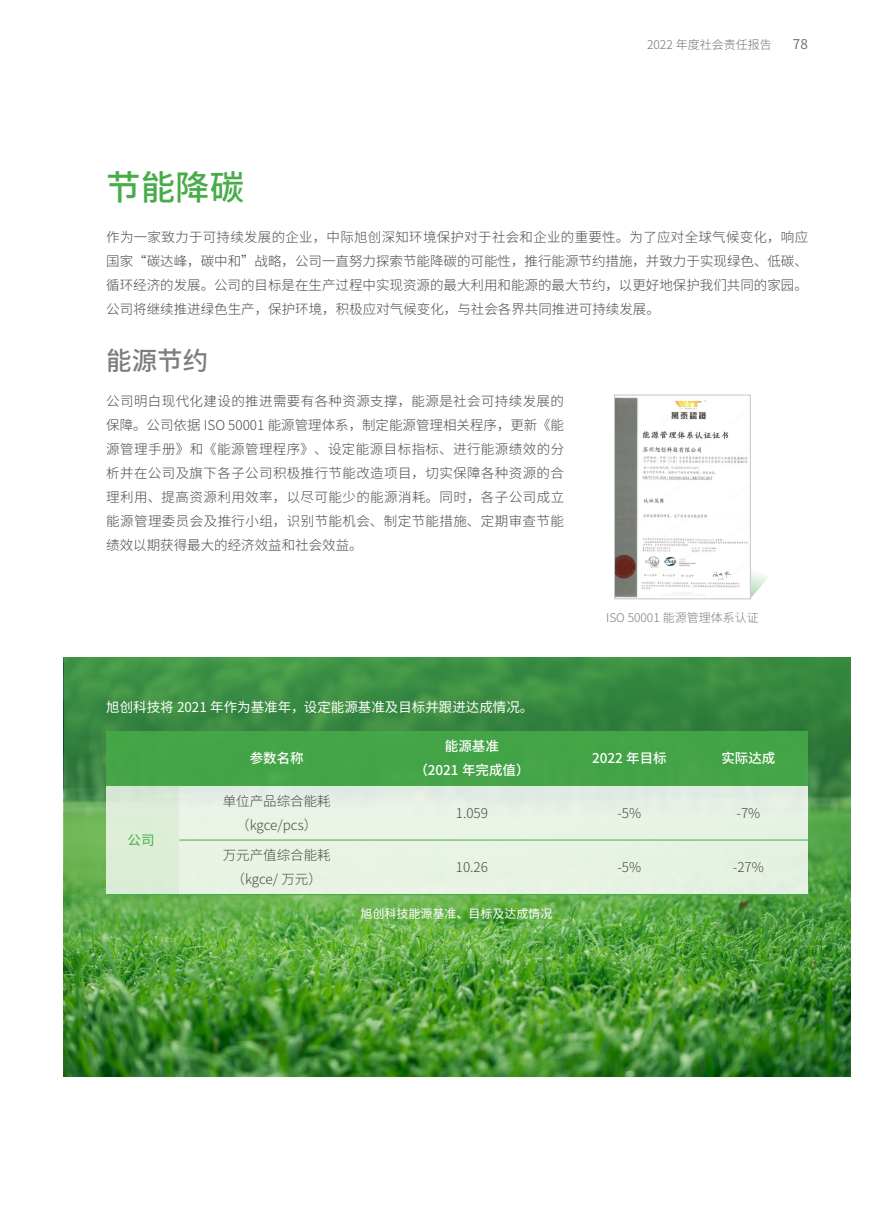
<style>
.page{position:relative;width:893px;height:1212px;background:#fff}
.page>*{position:absolute;margin:0;border:0;box-sizing:border-box;transform-origin:0 0}
.t1{font:500 34.5px "Source Han Sans CN";color:#47ac49}
.t2{font:500 25.5px "Source Han Sans CN";color:#7d7d7d}
.t3{font:300 13.5px/24px "Source Han Sans CN";color:#4c4948;text-align:justify}
.t4{font:13.5px "Source Han Sans CN";color:#fff}
.t5{font:500 13.5px/24px "Source Han Sans CN";color:#fff;text-align:center}
.t6{font:13.5px "Source Han Sans CN";color:#727171}
.t7{font:13.5px "Source Han Sans CN";color:#47ac49}
.t8{font:300 12px "Source Han Sans CN";color:#7d7d7d}
.t9{font:12px "Source Han Sans CN";color:#fff}
.t10{font:300 12px "Source Han Sans CN";color:#727171}
</style>
<div class="page">
<img style="left:64px;top:980px;width:786px;height:97px">
<svg style="left:64px;top:657px;width:786px;height:323px;background:#4c9a42"></svg>
<svg style="left:751px;top:571px;width:17px;height:27px"></svg>
<img style="left:616px;top:397px;width:132px;height:200px">
<div style="left:614px;top:395px;width:137px;height:204px;border:1px solid #c4c5c5"></div>
<div style="left:106px;top:731px;width:702px;height:55px;background:#43a447"></div>
<div style="left:106px;top:786px;width:73px;height:109px;background:#ddedd6"></div>
<div style="left:179px;top:786px;width:629px;height:109px;background:#e8f3e4"></div>
<hr style="left:106px;top:785px;width:73px;height:1px;background:#47ac49">
<hr style="left:179px;top:785px;width:195px;height:1px;background:#47ac49">
<hr style="left:374px;top:785px;width:196px;height:1px;background:#47ac49">
<hr style="left:570px;top:785px;width:119px;height:1px;background:#47ac49">
<hr style="left:689px;top:785px;width:119px;height:1px;background:#47ac49">
<hr style="left:179px;top:840px;width:195px;height:1px;background:#47ac49">
<hr style="left:374px;top:840px;width:196px;height:1px;background:#47ac49">
<hr style="left:570px;top:840px;width:119px;height:1px;background:#47ac49">
<hr style="left:689px;top:840px;width:119px;height:1px;background:#47ac49">
<hr style="left:106px;top:894px;width:73px;height:1px;background:#47ac49">
<hr style="left:179px;top:894px;width:195px;height:1px;background:#47ac49">
<hr style="left:374px;top:894px;width:196px;height:1px;background:#47ac49">
<hr style="left:570px;top:894px;width:119px;height:1px;background:#47ac49">
<hr style="left:689px;top:894px;width:119px;height:1px;background:#47ac49">
<p class="t10" style="left:647px;top:38px;width:126px">2022 年度社会责任报告</p>
<p class="t6" style="left:793px;top:37px;width:16px">78</p>
<h1 class="t1" style="left:106px;top:168px;width:139px">节能降碳</h1>
<p class="t3" style="left:106px;top:225px;width:703px">作为一家致力于可持续发展的企业，中际旭创深知环境保护对于社会和企业的重要性。为了应对全球气候变化，响应国家“碳达峰，碳中和”战略，公司一直努力探索节能降碳的可能性，推行能源节约措施，并致力于实现绿色、低碳、循环经济的发展。公司的目标是在生产过程中实现资源的最大利用和能源的最大节约，以更好地保护我们共同的家园。公司将继续推进绿色生产，保护环境，积极应对气候变化，与社会各界共同推进可持续发展。</p>
<h2 class="t2" style="left:106px;top:346px;width:104px">能源节约</h2>
<p class="t3" style="left:106px;top:389px;width:459px">公司明白现代化建设的推进需要有各种资源支撑，能源是社会可持续发展的保障。公司依据 ISO 50001 能源管理体系，制定能源管理相关程序，更新《能源管理手册》和《能源管理程序》、设定能源目标指标、进行能源绩效的分析并在公司及旗下各子公司积极推行节能改造项目，切实保障各种资源的合理利用、提高资源利用效率，以尽可能少的能源消耗。同时，各子公司成立能源管理委员会及推行小组，识别节能机会、制定节能措施、定期审查节能绩效以期获得最大的经济效益和社会效益。</p>
<p class="t8" style="left:606px;top:610px;width:154px">ISO 50001 能源管理体系认证</p>
<p class="t4" style="left:106px;top:700px;width:429px">旭创科技将 2021 年作为基准年，设定能源基准及目标并跟进达成情况。</p>
<p class="t5" style="left:250px;top:747px;width:55px">参数名称</p>
<p class="t5" style="left:414px;top:735px;width:117px">能源基准<br>（2021 年完成值）</p>
<p class="t5" style="left:592px;top:747px;width:76px">2022 年目标</p>
<p class="t5" style="left:721px;top:747px;width:55px">实际达成</p>
<p class="t7" style="left:128px;top:832px;width:28px">公司</p>
<p class="t3" style="left:223px;top:789px;width:109px;text-align:center">单位产品综合能耗（kgce/pcs）</p>
<p class="t3" style="left:223px;top:844px;width:109px;text-align:center">万元产值综合能耗（kgce/ 万元）</p>
<p class="t3" style="left:456px;top:801px;width:34px">1.059</p>
<p class="t3" style="left:617px;top:801px;width:25px">-5%</p>
<p class="t3" style="left:736px;top:801px;width:25px">-7%</p>
<p class="t3" style="left:456px;top:856px;width:34px">10.26</p>
<p class="t3" style="left:617px;top:856px;width:25px">-5%</p>
<p class="t3" style="left:733px;top:856px;width:33px">-27%</p>
<p class="t9" style="left:360px;top:906px;width:193px">旭创科技能源基准、目标及达成情况</p>
</div>
